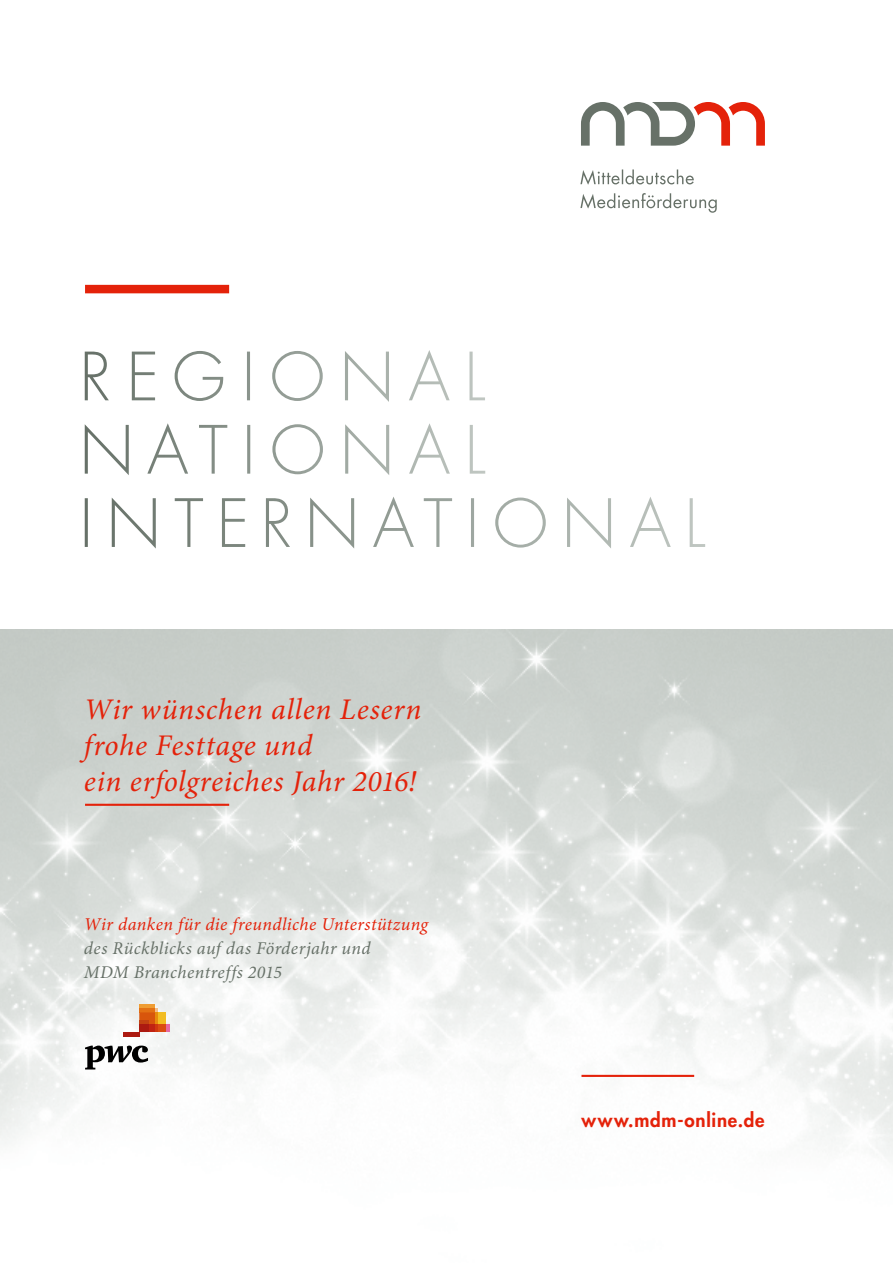
<style>
.page{position:relative;width:893px;height:1263px;background:#fff}
.page>*{position:absolute;margin:0;border:0;box-sizing:border-box;transform-origin:0 0}
.t1{font:italic 30px/36px "Minion Pro";letter-spacing:.02em;color:#e4220a}
.t2{font:800 18.75px "Futura Std";letter-spacing:.045em;color:#e4220a}
.t3{font:italic 18px/24px "Minion Pro";letter-spacing:.02em;color:#677168}
.t4{font:italic 18px "Minion Pro";letter-spacing:.02em;color:#e4220a}
</style>
<div class="page">
<img style="left:0;top:629px;width:893px;height:528px">
<svg style="left:581px;top:102px;width:184px;height:44px"></svg>
<svg style="left:580px;top:193px;width:137px;height:20px"></svg>
<svg style="left:580px;top:169px;width:114px;height:16px"></svg>
<hr style="left:581px;top:1075px;width:113px;height:2px;background:#e4220a">
<hr style="left:85px;top:804px;width:144px;height:2px;background:#e4220a">
<div style="left:85px;top:285px;width:144px;height:8px;background:#e4220a"></div>
<svg style="left:85px;top:497px;width:620px;height:52px"></svg>
<svg style="left:85px;top:423px;width:400px;height:52px"></svg>
<svg style="left:85px;top:350px;width:400px;height:52px"></svg>
<svg style="left:85px;top:1045px;width:63px;height:24px"></svg>
<hr style="left:123px;top:1032px;width:16px;height:4px;background:#ac1a11">
<hr style="left:139px;top:1004px;width:16px;height:3px;background:#ef9d33">
<div style="left:158px;top:1012px;width:8px;height:12px;background:#f2bd23"></div>
<svg style="left:166px;top:1024px;width:4px;height:8px"></svg>
<div style="left:158px;top:1024px;width:8px;height:8px;background:#db4c12"></div>
<svg style="left:139px;top:1007px;width:19px;height:25px"></svg>
<div style="left:149px;top:1024px;width:6px;height:8px;background:#c12312"></div>
<hr style="left:139px;top:1020px;width:10px;height:4px;background:#c24212">
<div style="left:139px;top:1024px;width:10px;height:8px;background:#ac1a11"></div>
<p class="t1" style="left:84px;top:691px;width:339px">Wir wünschen allen Lesern frohe Festtage und<br>ein erfolgreiches Jahr 2016!</p>
<p class="t4" style="left:84px;top:912px;width:346px">Wir danken für die freundliche Unterstützung</p>
<p class="t3" style="left:84px;top:936px;width:288px">des Rückblicks auf das Förderjahr und<br>MDM Branchentreffs 2015</p>
<p class="t2" style="left:581px;top:1108px;width:185px">www.mdm-online.de</p>
</div>
